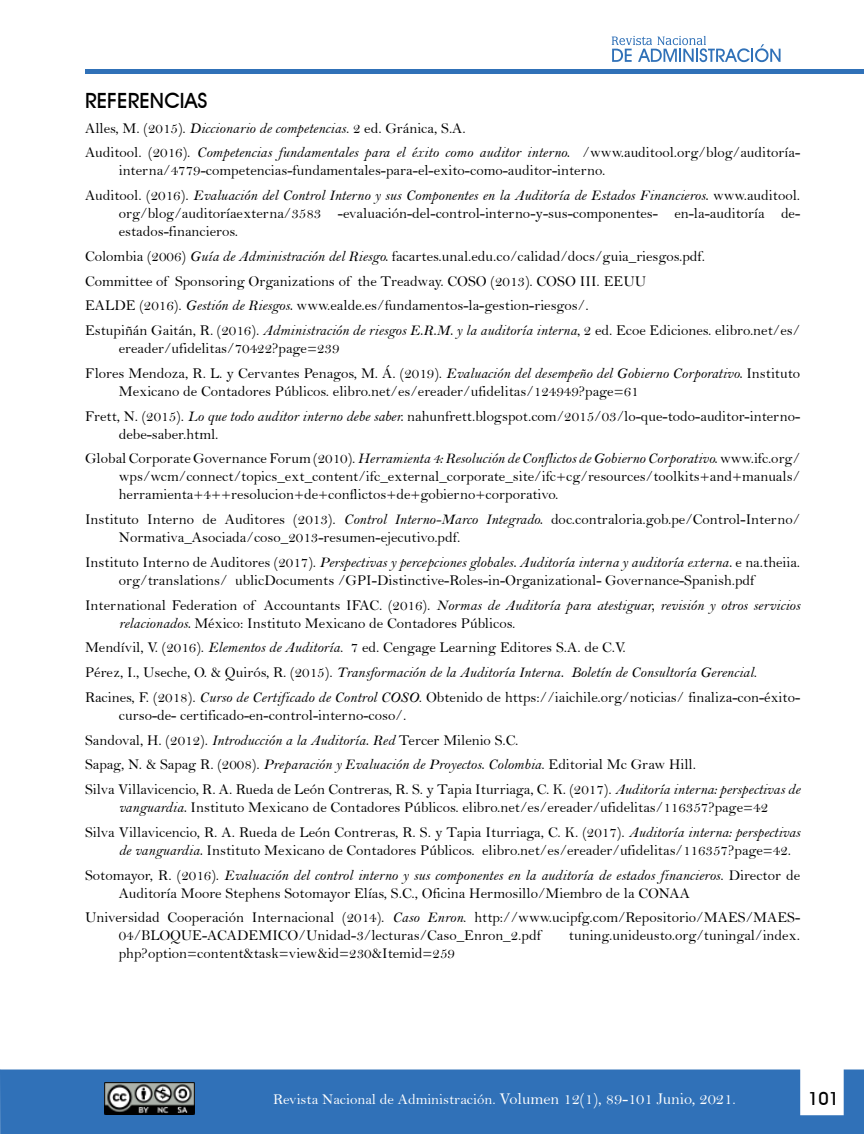
<style>
.page{position:relative;width:864px;height:1134px;background:#fff}
.page>*{position:absolute;margin:0;border:0;box-sizing:border-box;transform-origin:0 0}
.t1{font:700 21px "Decker";color:#000}
.t2{font:700 18px "Decker";color:#000}
.t3{font:15px/24.8px "Bell";color:#000}
.t4{font:15px "Bell MT Italic";color:#000}
.t5{font:15px "Bell";color:#fff}
.s1{font-family:"Bell MT Italic"}
.s2{font-family:"Bell"}
.s3{font-size:16.5px}
</style>
<div class="page">
<svg style="left:612px;top:36px;width:169px;height:26px"></svg>
<div style="left:85px;top:69px;width:779px;height:5px;background:#3071b8"></div>
<div style="left:0;top:1070px;width:864px;height:64px;background:#3071b8"></div>
<img style="left:104px;top:1083px;width:90px;height:31px">
<h1 class="t1" style="left:85px;top:88px;width:124px">REFERENCIAS</h1>
<p class="t3" style="left:85px;top:116px;width:382px">Alles, M. (2015). <span class="s1">Diccionario de competencias</span>. 2 ed. Gránica, S.A.</p>
<p class="t4" style="left:85px;top:144px;width:717px"><span class="s2">Auditool. (2016).</span> Competencias fundamentales para el éxito como auditor interno. <span class="s2">/www.auditool.org/blog/auditoría-</span></p>
<p class="t3" style="left:119px;top:158px;width:488px">interna/4779-competencias-fundamentales-para-el-exito-como-auditor-interno.</p>
<p class="t4" style="left:85px;top:187px;width:717px"><span class="s2">Auditool. (2016).</span> Evaluación del Control Interno y sus Componentes en la Auditoría de Estados Financieros. <span class="s2">www.auditool.</span></p>
<p class="t3" style="left:119px;top:204px;width:683px;line-height:18px">org/blog/auditoríaexterna/3583 -evaluación-del-control-interno-y-sus-componentes- en-la-auditoría de&shy;estados-financieros.</p>
<p class="t3" style="left:85px;top:244px;width:717px">Colombia (2006) <span class="s1">Guía de Administración del Riesgo.</span> facartes.unal.edu.co/calidad/docs/guia_riesgos.pdf.<br>Committee of Sponsoring Organizations of the Treadway. COSO (2013). COSO III. EEUU<br>EALDE (2016). <span class="s1">Gestión de Riesgos.</span> www.ealde.es/fundamentos-la-gestion-riesgos/.<br>Estupiñán Gaitán, R. (2016). <span class="s1">Administración de riesgos E.R.M. y la auditoría interna</span>, 2 ed. Ecoe Ediciones. elibro.net/es/</p>
<p class="t3" style="left:85px;top:336px;width:717px;text-indent:34px">ereader/ufidelitas/70422?page=239<br>Flores Mendoza, R. L. y Cervantes Penagos, M. Á. (2019). <span class="s1">Evaluación del desempeño del Gobierno Corporativo.</span> Instituto</p>
<p class="t3" style="left:85px;top:379px;width:717px;text-indent:34px">Mexicano de Contadores Públicos. elibro.net/es/ereader/ufidelitas/124949?page=61<br>Frett, N. (2015). <span class="s1">Lo que todo auditor interno debe saber.</span> nahunfrett.blogspot.com/2015/03/lo-que-todo-auditor-interno-</p>
<p class="t3" style="left:119px;top:422px;width:101px">debe-saber.html.</p>
<p class="t4" style="left:85px;top:450px;width:717px"><span class="s2">Global Corporate Governance Forum (2010).</span> Herramienta 4: Resolución de Conflictos de Gobierno Corporativo. <span class="s2">www.ifc.org/</span></p>
<p class="t3" style="left:119px;top:468px;width:683px;line-height:18px">wps/wcm/connect/topics_ext_content/ifc_external_corporate_site/ifc+cg/resources/toolkits+and+manuals/ herramienta+4++resolucion+de+conflictos+de+gobierno+corporativo.</p>
<p class="t3" style="left:119px;top:510px;width:683px;line-height:18px;text-indent:-34px">Instituto Interno de Auditores (2013). <span class="s1">Control Interno-Marco Integrado.</span> doc.contraloria.gob.pe/Control-Interno/<br>Normativa_Asociada/coso_2013-resumen-ejecutivo.pdf.</p>
<p class="t4" style="left:85px;top:553px;width:717px"><span class="s2">Instituto Interno de Auditores (2017).</span> Perspectivas y percepciones globales. Auditoría interna y auditoría externa. <span class="s2">e na.theiia.</span></p>
<p class="t3" style="left:119px;top:568px;width:637px">org/translations/ ublicDocuments /GPI-Distinctive-Roles-in-Organizational- Governance-Spanish.pdf</p>
<p class="t4" style="left:85px;top:596px;width:717px"><span class="s2">International Federation of Accountants IFAC. (2016).</span> Normas de Auditoría para atestiguar, revisión y otros servicios</p>
<p class="t3" style="left:85px;top:611px;width:542px;text-indent:34px"><span class="s1">relacionados.</span> México: Instituto Mexicano de Contadores Públicos.<br>Mendívil, V. (2016). <span class="s1">Elementos de Auditoría</span>. 7 ed. Cengage Learning Editores S.A. de C.V.</p>
<p class="t4" style="left:85px;top:664px;width:673px"><span class="s2">Pérez, I., Useche, O. &amp; Quirós, R. (2015).</span> Transformación de la Auditoría Interna. Boletín de Consultoría Gerencial<span class="s2">.</span></p>
<p class="t3" style="left:119px;top:688px;width:683px;line-height:18px;text-indent:-34px">Racines, F. (2018). <span class="s1">Curso de Certificado de Control COSO</span>. Obtenido de https://iaichile.org/noticias/ finaliza-con-éxito&shy;curso-de- certificado-en-control-interno-coso/.</p>
<p class="t3" style="left:85px;top:728px;width:717px">Sandoval, H. (2012). <span class="s1">Introducción a la Auditoría. Red</span> Tercer Milenio S.C.<br>Sapag, N. &amp; Sapag R. (2008). <span class="s1">Preparación y Evaluación de Proyectos. Colombia</span>. Editorial Mc Graw Hill.<br>Silva Villavicencio, R. A. Rueda de León Contreras, R. S. y Tapia Iturriaga, C. K. (2017). <span class="s1">Auditoría interna: perspectivas de</span></p>
<p class="t3" style="left:85px;top:795px;width:717px;text-align:center"><span class="s1">vanguardia.</span> Instituto Mexicano de Contadores Públicos. elibro.net/es/ereader/ufidelitas/116357?page=42<br>Silva Villavicencio, R. A. Rueda de León Contreras, R. S. y Tapia Iturriaga, C. K. (2017). <span class="s1">Auditoría interna: perspectivas</span></p>
<p class="t3" style="left:119px;top:838px;width:674px"><span class="s1">de vanguardia.</span> Instituto Mexicano de Contadores Públicos. elibro.net/es/ereader/ufidelitas/116357?page=42.</p>
<p class="t4" style="left:85px;top:866px;width:717px"><span class="s2">Sotomayor, R. (2016).</span> Evaluación del control interno y sus componentes en la auditoría de estados financieros<span class="s2">. Director de</span></p>
<p class="t3" style="left:85px;top:881px;width:717px;text-indent:34px">Auditoría Moore Stephens Sotomayor Elías, S.C., Oficina Hermosillo/Miembro de la CONAA<br>Universidad Cooperación Internacional (2014). <span class="s1">Caso Enron</span>. http://www.ucipfg.com/Repositorio/MAES/MAES-</p>
<p class="t3" style="left:119px;top:923px;width:424px">04/BLOQUE-ACADEMICO/Unidad-3/lecturas/Caso_Enron_2.pdf</p>
<p class="t3" style="left:569px;top:923px;width:233px">tuning.unideusto.org/tuningal/index.</p>
<p class="t3" style="left:119px;top:941px;width:338px">php?option=content&amp;task=view&amp;id=230&amp;Itemid=259</p>
<p class="t5" style="left:273px;top:1090px;width:464px">Revista Nacional de Administración. <span class="s3">Volumen 12(1), 89-101 Junio, 2021</span>.</p>
<p class="t2" style="left:808px;top:1088px;width:32px">101</p>
</div>
